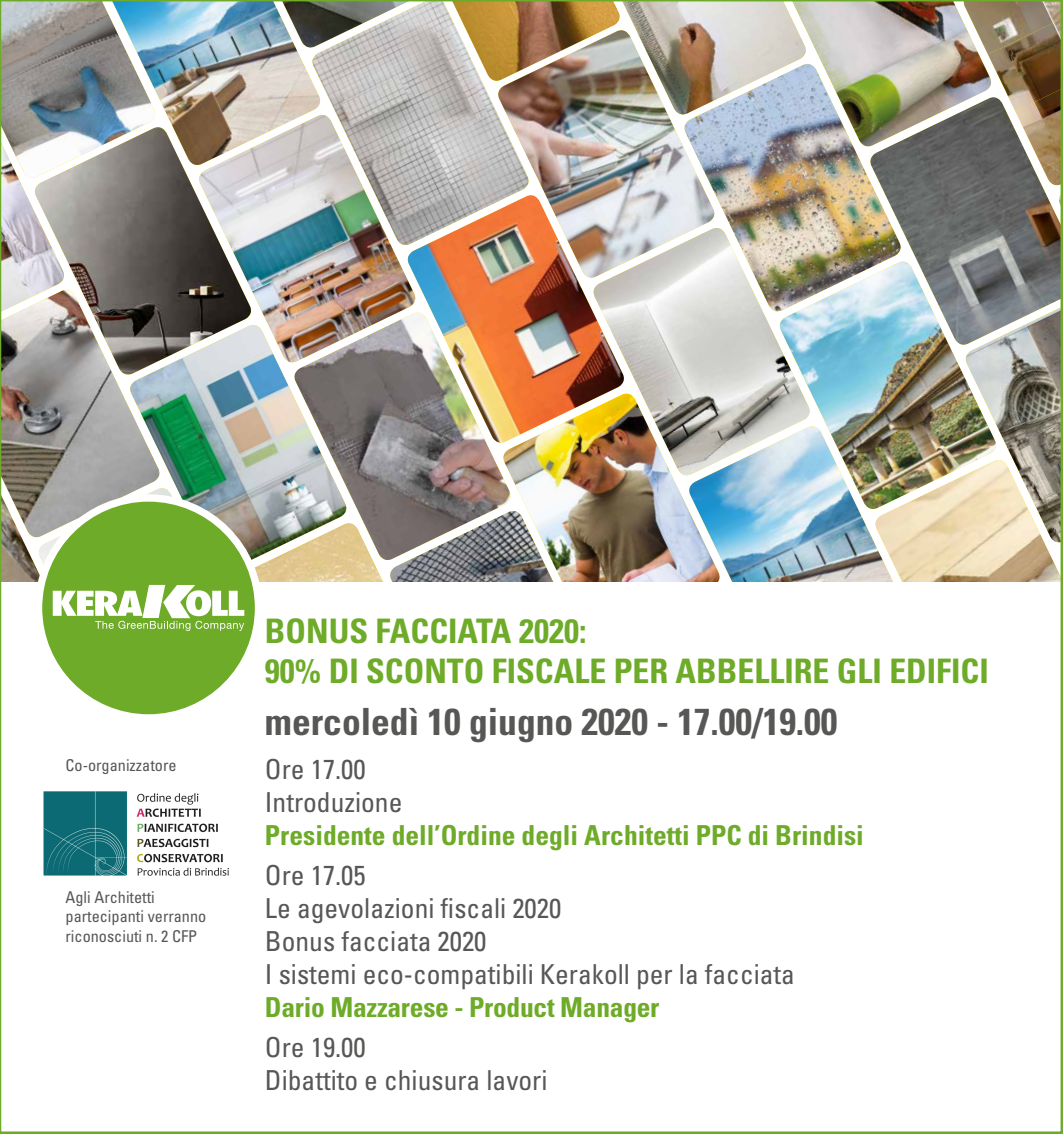
<style>
.page{position:relative;width:1063px;height:1134px;background:#fff}
.page>*{position:absolute;margin:0;border:0;box-sizing:border-box;transform-origin:0 0}
.t1{font:700 condensed 37.5px "Univers LT Std";color:#575756}
.t2{font:700 condensed 33.75px/40.5px "Univers LT Std";color:#6eab28}
.t3{font:condensed 27.5px/33px "Univers LT Std";color:#575756}
.t4{font:700 condensed 27.5px "Univers LT Std";color:#6eab28}
.t5{font:condensed 16.25px/19.5px "Univers LT Std";color:#575756}
</style>
<div class="page">
<img style="left:0;top:0;width:1063px;height:1134px">
<img style="left:30px;top:780px;width:213px;height:103px">
<p class="t5" style="left:66px;top:755px;width:113px">Co-organizzatore</p>
<p class="t5" style="left:66px;top:887px;width:142px">Agli Architetti partecipanti verranno riconosciuti n. 2 CFP</p>
<p class="t2" style="left:265px;top:610px;width:725px">BONUS FACCIATA 2020:<br>90% DI SCONTO FISCALE PER ABBELLIRE GLI EDIFICI</p>
<h1 class="t1" style="left:265px;top:698px;width:574px">mercoledì 10 giugno 2020 - 17.00/19.00</h1>
<p class="t3" style="left:265px;top:752px;width:139px">Ore 17.00<br>Introduzione</p>
<p class="t4" style="left:265px;top:818px;width:600px">Presidente dell’Ordine degli Architetti PPC di Brindisi</p>
<p class="t3" style="left:265px;top:858px;width:532px">Ore 17.05<br>Le agevolazioni fiscali 2020<br>Bonus facciata 2020<br>I sistemi eco-compatibili Kerakoll per la facciata</p>
<p class="t4" style="left:265px;top:990px;width:396px">Dario Mazzarese - Product Manager</p>
<p class="t3" style="left:265px;top:1030px;width:284px">Ore 19.00<br>Dibattito e chiusura lavori</p>
</div>
